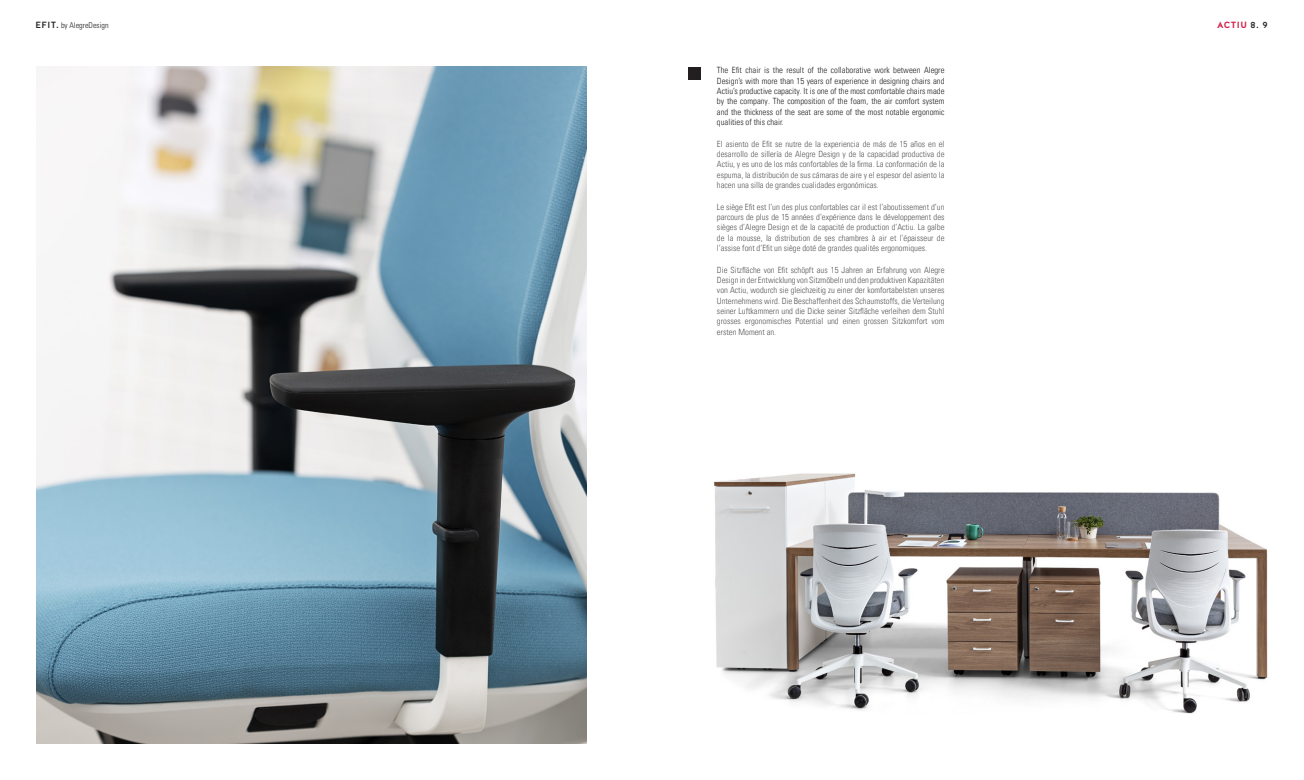
<style>
.page{position:relative;width:1304px;height:780px;background:#fff}
.page>*{position:absolute;margin:0;border:0;box-sizing:border-box;transform-origin:0 0}
.t1{font:700 9px "Halis GR";letter-spacing:.05em;color:#d41f48}
.t2{font:8.6px/10.3px "Univers Com 47 Light Cond";color:#57585a;text-align:justify}
.t3{font:8.6px/10.3px "Univers Com 47 Light Cond";color:#231f20;text-align:justify}
.t4{font:300 condensed 8px "Univers";color:#231f20}
.s1{font-family:"Halis GR S Medium";font-weight:400;font-stretch:normal;font-size:9px}
.s2{font-family:"Halis GR S Medium";font-weight:400;color:#231f20}
</style>
<div class="page">
<img style="left:36px;top:67px;width:551px;height:677px">
<img style="left:714px;top:473px;width:554px;height:240px">
<div style="left:688px;top:67px;width:13px;height:13px;background:#231f20"></div>
<p class="t4" style="left:35px;top:20px;width:75px"><span class="s1">EFIT.</span> by AlegreDesign</p>
<p class="t1" style="left:1217px;top:19px;width:52px">ACTIU <span class="s2">8. 9</span></p>
<p class="t3" style="left:717px;top:65px;width:229px">The Efit chair is the result of the collaborative work between Alegre Design’s with more than 15 years of experience in designing chairs and Actiu’s productive capacity. It is one of the most comfortable chairs made by the company. The composition of the foam, the air comfort system and the thickness of the seat are some of the most notable ergonomic qualities of this chair.</p>
<p class="t2" style="left:717px;top:138px;width:229px">El asiento de Efit se nutre de la experiencia de más de 15 años en el desarrollo de sillería de Alegre Design y de la capacidad productiva de Actiu, y es uno de los más confortables de la firma. La conformación de la espuma, la distribución de sus cámaras de aire y el espesor del asiento la hacen una silla de grandes cualidades ergonómicas.</p>
<p class="t2" style="left:717px;top:201px;width:229px">Le siège Efit est l’un des plus confortables car il est l’aboutissement d’un parcours de plus de 15 années d’expérience dans le développement des sièges d’Alegre Design et de la capacité de production d’Actiu. La galbe de la mousse, la distribution de ses chambres à air et l’épaisseur de l’assise font d’Efit un siège doté de grandes qualités ergonomiques.</p>
<p class="t2" style="left:717px;top:264px;width:229px">Die Sitzfläche von Efit schöpft aus 15 Jahren an Erfahrung von Alegre Design in der Entwicklung von Sitzmöbeln und den produktiven Kapazitäten von Actiu, wodurch sie gleichzeitig zu einer der komfortabelsten unseres Unternehmens wird. Die Beschaffenheit des Schaumstoffs, die Verteilung seiner Luftkammern und die Dicke seiner Sitzfläche verleihen dem Stuhl grosses ergonomisches Potential und einen grossen Sitzkomfort vom ersten Moment an.</p>
</div>
